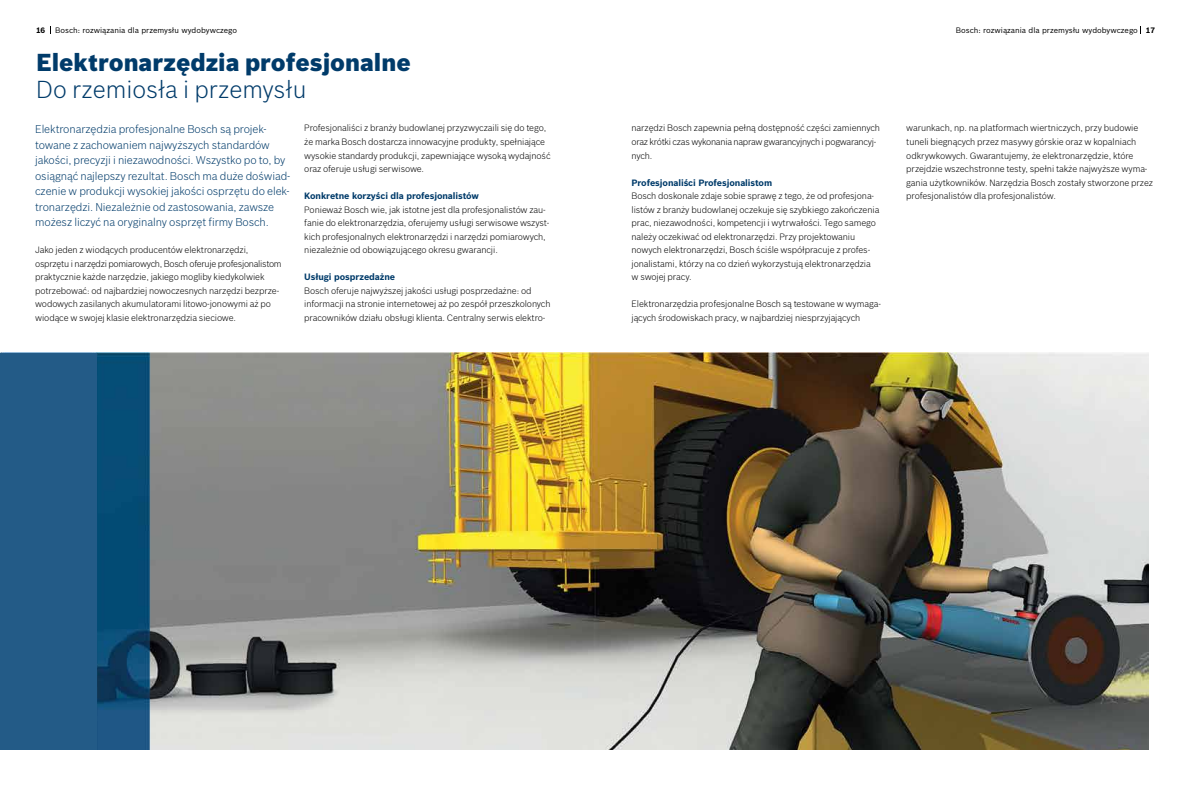
<style>
.page{position:relative;width:1191px;height:794px;background:#fff}
.page>*{position:absolute;margin:0;border:0;box-sizing:border-box;transform-origin:0 0}
.t1{font:900 24px "Bosch Sans East";color:#003b6a}
.t2{font:300 24px "Bosch Sans East";color:#003b6a}
.t3{font:300 11px/15.5px "Bosch Sans East";letter-spacing:-.01em;color:#003b6a}
.t4{font:300 9px/13.5px "Bosch Sans East";letter-spacing:-.01em;color:#000}
.t5{font:300 9px/13.5px "Bosch Sans East";letter-spacing:-.03em;color:#000}
.t6{font:700 9px "Bosch Sans East";letter-spacing:-.01em;color:#003b6a}
.t7{font:7.7px "Bosch Sans East";color:#000}
.t8{font:700 7.7px "Bosch Sans East";color:#000}
.s1{font-weight:700}
</style>
<div class="page">
<img style="left:96px;top:353px;width:1052px;height:396px">
<div style="left:0;top:353px;width:96px;height:396px;background:#235b87"></div>
<p class="t8" style="left:36px;top:25px;width:11px">16</p>
<p class="t7" style="left:55px;top:25px;width:184px">Bosch: rozwiązania dla przemysłu wydobywczego</p>
<p class="t7" style="left:956px;top:25px;width:201px">Bosch: rozwiązania dla przemysłu wydobywczego <span class="s1">17</span></p>
<h1 class="t1" style="left:36px;top:47px;width:376px">Elektronarzędzia profesjonalne</h1>
<h1 class="t2" style="left:36px;top:75px;width:272px">Do rzemiosła i przemysłu</h1>
<p class="t3" style="left:35px;top:121px;width:257px">Elektronarzędzia profesjonalne Bosch są projek&shy;towane z zachowaniem najwyższych standardów jakości, precyzji i niezawodności. Wszystko po to, by osiągnąć najlepszy rezultat. Bosch ma duże doświad&shy;czenie w produkcji wysokiej jakości osprzętu do elek&shy;tronarzędzi. Niezależnie od zastosowania, zawsze możesz liczyć na oryginalny osprzęt firmy Bosch.</p>
<p class="t4" style="left:35px;top:243px;width:248px">Jako jeden z wiodących producentów elektronarzędzi, osprzętu i narzędzi pomiarowych, Bosch oferuje profesjonalistom praktycznie każde narzędzie, jakiego mogliby kiedykolwiek potrzebować: od najbardziej nowoczesnych narzędzi bezprze&shy;wodowych zasilanych akumulatorami litowo-jonowymi aż po wiodące w swojej klasie elektronarzędzia sieciowe.</p>
<p class="t4" style="left:304px;top:121px;width:248px">Profesjonaliści z branży budowlanej przyzwyczaili się do tego, że marka Bosch dostarcza innowacyjne produkty, spełniające wysokie standardy produkcji, zapewniające wysoką wydajność oraz oferuje usługi serwisowe.</p>
<p class="t6" style="left:304px;top:190px;width:176px">Konkretne korzyści dla profesjonalistów</p>
<p class="t4" style="left:304px;top:202px;width:247px">Ponieważ Bosch wie, jak istotne jest dla profesjonalistów zau&shy;fanie do elektronarzędzia, oferujemy usługi serwisowe wszyst&shy;kich profesjonalnych elektronarzędzi i narzędzi pomiarowych, niezależnie od obowiązującego okresu gwarancji.</p>
<p class="t6" style="left:304px;top:271px;width:92px">Usługi posprzedażne</p>
<p class="t4" style="left:304px;top:283px;width:248px">Bosch oferuje najwyższej jakości usługi posprzedażne: od informacji na stronie internetowej aż po zespół przeszkolonych pracowników działu obsługi klienta. Centralny serwis elektro-</p>
<p class="t4" style="left:906px;top:121px;width:248px">warunkach, np. na platformach wiertniczych, przy budowie tuneli biegnących przez masywy górskie oraz w kopalniach odkrywkowych. Gwarantujemy, że elektronarzędzie, które przejdzie wszechstronne testy, spełni także najwyższe wyma&shy;gania użytkowników. Narzędzia Bosch zostały stworzone przez profesjonalistów dla profesjonalistów.</p>
<p class="t5" style="left:631px;top:121px;width:250px">narzędzi Bosch zapewnia pełną dostępność części zamiennych oraz krótki czas wykonania napraw gwarancyjnych i pogwarancyj&shy;nych.</p>
<p class="t6" style="left:631px;top:177px;width:142px">Profesjonaliści Profesjonalistom</p>
<p class="t4" style="left:631px;top:189px;width:249px">Bosch doskonale zdaje sobie sprawę z tego, że od profesjona&shy;listów z branży budowlanej oczekuje się szybkiego zakończenia prac, niezawodności, kompetencji i wytrwałości. Tego samego należy oczekiwać od elektronarzędzi. Przy projektowaniu nowych elektronarzędzi, Bosch ściśle współpracuje z profes&shy;jonalistami, którzy na co dzień wykorzystują elektronarzędzia w swojej pracy.</p>
<p class="t4" style="left:631px;top:297px;width:251px">Elektronarzędzia profesjonalne Bosch są testowane w wymaga&shy;jących środowiskach pracy, w najbardziej niesprzyjających</p>
</div>
